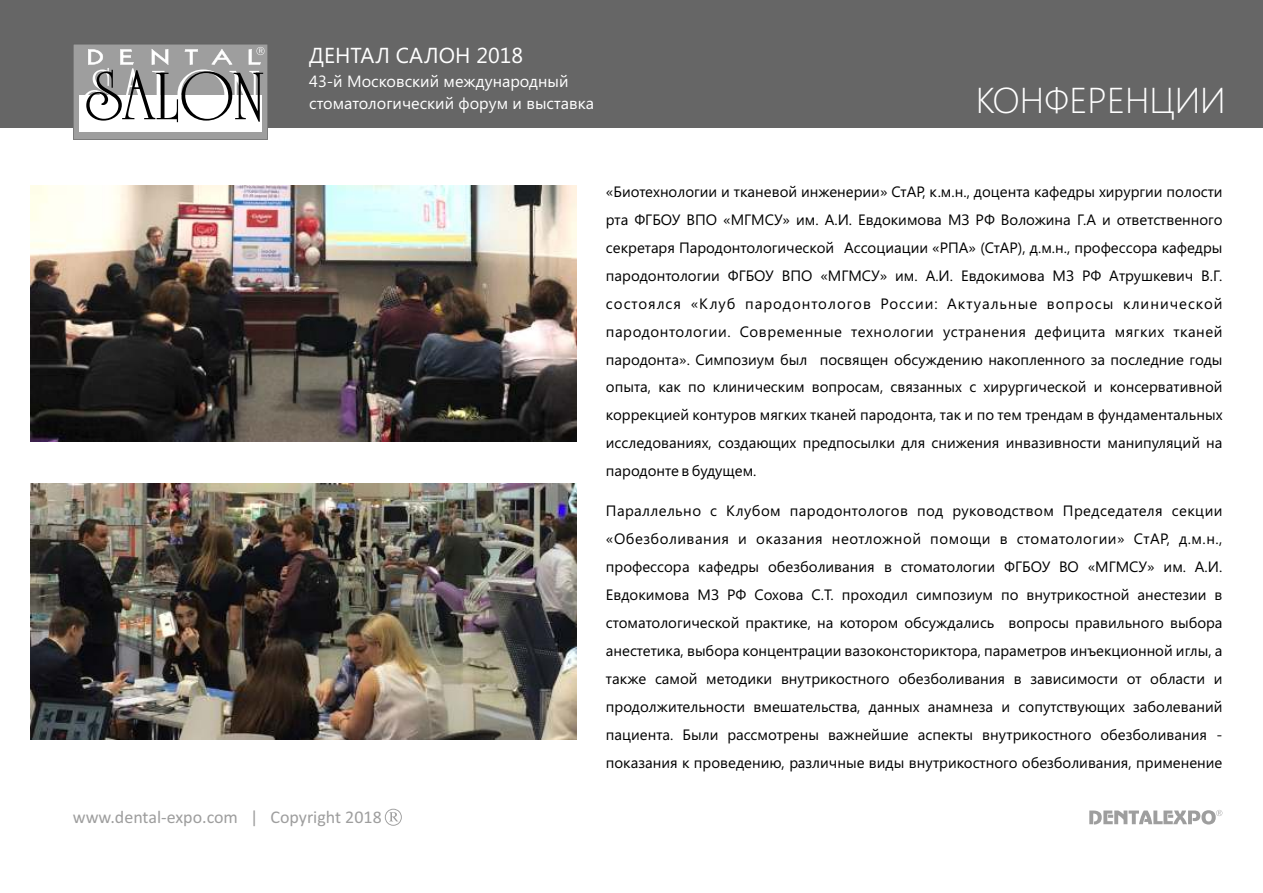
<style>
.page{position:relative;width:1263px;height:893px;background:#fff}
.page>*{position:absolute;margin:0;border:0;box-sizing:border-box;transform-origin:0 0}
.t1{font:300 36px "Segoe UI";color:#fff}
.t2{font:21.6px "Segoe UI";color:#fff}
.t3{font:18px "Calibri";color:#9e9e9e}
.t4{font:16.2px/22.5px "Segoe UI";color:#fff}
.t5{font:15px/27.9px "Segoe UI";color:#000;text-align:justify}
.s1{font-size:17.7px}
</style>
<div class="page">
<div style="left:0;top:0;width:1263px;height:128px;background:#666"></div>
<svg style="left:73px;top:44px;width:195px;height:95px;background:#b3b3b3"></svg>
<svg style="left:1089px;top:810px;width:133px;height:14px"></svg>
<svg style="left:385px;top:809px;width:17px;height:17px"></svg>
<img style="left:30px;top:186px;width:547px;height:255px">
<img style="left:30px;top:484px;width:547px;height:255px">
<h2 class="t2" style="left:309px;top:47px;width:215px">ДЕНТАЛ САЛОН 2018</h2>
<p class="t4" style="left:309px;top:72px;width:286px">43-й Московский международный стоматологический форум и выставка</p>
<h1 class="t1" style="left:976px;top:87px;width:251px">КОНФЕРЕНЦИИ</h1>
<p class="t3" style="left:73px;top:810px;width:310px">www.dental-expo.com | Copyright 201<span class="s1">8</span></p>
<p class="t5" style="left:606px;top:179px;width:618px">«Биотехнологии и тканевой инженерии» СтАР, к.м.н., доцента кафедры хирургии полости рта ФГБОУ ВПО «МГМСУ» им. А.И. Евдокимова МЗ РФ Воложина Г.А и ответственного секретаря Пародонтологической Ассоциации «РПА» (СтАР), д.м.н., профессора кафедры пародонтологии ФГБОУ ВПО «МГМСУ» им. А.И. Евдокимова МЗ РФ Атрушкевич В.Г. состоялся «Клуб пародонтологов России: Актуальные вопросы клинической пародонтологии. Современные технологии устранения дефицита мягких тканей пародонта». Симпозиум был посвящен обсуждению накопленного за последние годы опыта, как по клиническим вопросам, связанных с хирургической и консервативной коррекцией контуров мягких тканей пародонта, так и по тем трендам в фундаментальных исследованиях, создающих предпосылки для снижения инвазивности манипуляций на пародонте в будущем.</p>
<p class="t5" style="left:606px;top:498px;width:618px">Параллельно с Клубом пародонтологов под руководством Председателя секции «Обезболивания и оказания неотложной помощи в стоматологии» СтАР, д.м.н., профессора кафедры обезболивания в стоматологии ФГБОУ ВО «МГМСУ» им. А.И.<br>Евдокимова МЗ РФ Сохова С.Т. проходил симпозиум по внутрикостной анестезии в стоматологической практике, на котором обсуждались вопросы правильного выбора анестетика, выбора концентрации вазоконсториктора, параметров инъекционной иглы, а также самой методики внутрикостного обезболивания в зависимости от области и продолжительности вмешательства, данных анамнеза и сопутствующих заболеваний пациента. Были рассмотрены важнейшие аспекты внутрикостного обезболивания - показания к проведению, различные виды внутрикостного обезболивания, применение</p>
</div>
